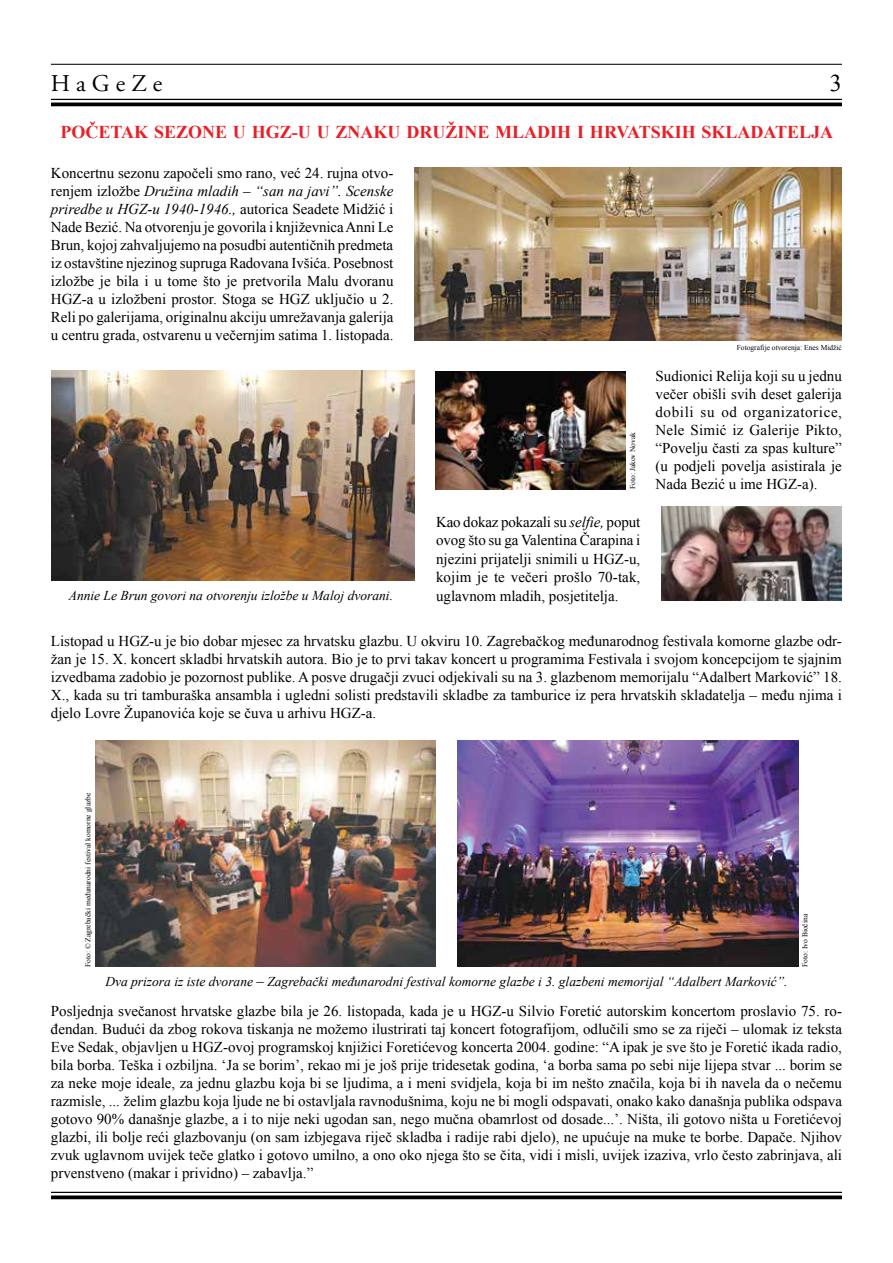
<style>
.page{position:relative;width:893px;height:1263px;background:#fff}
.page>*{position:absolute;margin:0;border:0;box-sizing:border-box;transform-origin:0 0}
.t1{font:24px "Adobe Garamond Pro";color:#000}
.t2{font:24px "Times New Roman";color:#000}
.t3{font:700 18px "Times New Roman";color:#ed1d24}
.t4{font:15px/18px "Times New Roman";color:#000;text-align:justify}
.t5{font:italic 13.5px "Times New Roman";color:#000}
.t6{font:7.5px "Times New Roman";color:#000}
.s1{font-style:italic}
.s2{font-style:normal;font-size:15px}
</style>
<div class="page">
<hr style="left:51px;top:99px;width:791px;height:1px;background:#000">
<hr style="left:51px;top:103px;width:791px;height:3px;background:#000">
<hr style="left:51px;top:64px;width:791px;height:1px;background:#000">
<hr style="left:51px;top:1192px;width:791px;height:1px;background:#000">
<svg style="left:51px;top:1195px;width:791px;height:4px;background:#202020"></svg>
<img style="left:415px;top:168px;width:427px;height:172px">
<img style="left:51px;top:370px;width:364px;height:210px">
<img style="left:662px;top:507px;width:180px;height:94px">
<img style="left:436px;top:371px;width:190px;height:118px">
<img style="left:457px;top:740px;width:341px;height:227px">
<img style="left:96px;top:740px;width:340px;height:227px">
<h1 class="t1" style="left:51px;top:69px;width:113px">H a G e Z e</h1>
<h1 class="t2" style="left:830px;top:66px;width:13px">3</h1>
<p class="t3" style="left:61px;top:120px;width:774px">POČETAK SEZONE U HGZ-U U ZNAKU DRUŽINE MLADIH I HRVATSKIH SKLADATELJA</p>
<p class="t4" style="left:51px;top:163px;width:344px">Koncertnu sezonu započeli smo rano, već 24. rujna otvo&shy;renjem izložbe <span class="s1">Družina mladih</span> – <span class="s1">“san na javi”. Scenske priredbe u HGZ-u 1940-1946.,</span> autorica Seadete Midžić i Nade Bezić. Na otvorenju je govorila i književnica Anni Le Brun, kojoj zahvaljujemo na posudbi autentičnih predmeta iz ostavštine njezinog supruga Radovana Ivšića. Posebnost izložbe je bila i u tome što je pretvorila Malu dvoranu HGZ-a u izložbeni prostor. Stoga se HGZ uključio u 2.<br>Reli po galerijama, originalnu akciju umrežavanja galerija u centru grada, ostvarenu u večernjim satima 1. listopada.</p>
<p class="t6" style="left:737px;top:342px;width:107px">Fotografije otvorenja: Enes Midžić</p>
<p class="t6" style="left:628px;top:489px;width:59px;rotate:-90deg">Foto: Jakov Novak</p>
<p class="t4" style="left:655px;top:367px;width:188px">Sudionici Relija koji su u jednu večer obišli svih deset galerija dobili su od organizatorice, Nele Simić iz Galerije Pikto, “Povelju časti za spas kulture” (u podjeli povelja asistirala je Nada Bezić u ime HGZ-a).</p>
<p class="t4" style="left:436px;top:512px;width:206px;line-height:18.5px">Kao dokaz pokazali su <span class="s1">selfie,</span> poput ovog što su ga Valentina Čarapina i njezini prijatelji snimili u HGZ-u, kojim je te večeri prošlo 70-tak, uglavnom mladih, posjetitelja.</p>
<p class="t4" style="left:51px;top:632px;width:792px">Listopad u HGZ-u je bio dobar mjesec za hrvatsku glazbu. U okviru 10. Zagrebačkog međunarodnog festivala komorne glazbe odr&shy;žan je 15. X. koncert skladbi hrvatskih autora. Bio je to prvi takav koncert u programima Festivala i svojom koncepcijom te sjajnim izvedbama zadobio je pozornost publike. A posve drugačji zvuci odjekivali su na 3. glazbenom memorijalu “Adalbert Marković” 18.<br>X., kada su tri tamburaška ansambla i ugledni solisti predstavili skladbe za tamburice iz pera hrvatskih skladatelja – među njima i djelo Lovre Županovića koje se čuva u arhivu HGZ-a.</p>
<p class="t5" style="left:69px;top:586px;width:326px">Annie Le Brun govori na otvorenju izložbe u Maloj dvorani.</p>
<p class="t6" style="left:83px;top:967px;width:176px;rotate:-90deg">Foto: © Zagrebački međunarodni festival komorne glazbe</p>
<p class="t5" style="left:105px;top:972px;width:684px">Dva prizora iz iste dvorane <span class="s2">–</span> Zagrebački međunarodni festival komorne glazbe i 3. glazbeni memorijal “Adalbert Marković”.</p>
<p class="t6" style="left:800px;top:967px;width:54px;rotate:-90deg">Foto: Ivo Biočina</p>
<p class="t4" style="left:51px;top:1002px;width:793px">Posljednja svečanost hrvatske glazbe bila je 26. listopada, kada je u HGZ-u Silvio Foretić autorskim koncertom proslavio 75. ro&shy;đendan. Budući da zbog rokova tiskanja ne možemo ilustrirati taj koncert fotografijom, odlučili smo se za riječi – ulomak iz teksta Eve Sedak, objavljen u HGZ-ovoj programskoj knjižici Foretićevog koncerta 2004. godine: “A ipak je sve što je Foretić ikada radio, bila borba. Teška i ozbiljna. ‘Ja se borim’, rekao mi je još prije tridesetak godina, ‘a borba sama po sebi nije lijepa stvar ... borim se za neke moje ideale, za jednu glazbu koja bi se ljudima, a i meni svidjela, koja bi im nešto značila, koja bi ih navela da o nečemu razmisle, ... želim glazbu koja ljude ne bi ostavljala ravnodušnima, koju ne bi mogli odspavati, onako kako današnja publika odspava gotovo 90% današnje glazbe, a i to nije neki ugodan san, nego mučna obamrlost od dosade...’. Ništa, ili gotovo ništa u Foretićevoj glazbi, ili bolje reći glazbovanju (on sam izbjegava riječ skladba i radije rabi djelo), ne upućuje na muke te borbe. Dapače. Njihov zvuk uglavnom uvijek teče glatko i gotovo umilno, a ono oko njega što se čita, vidi i misli, uvijek izaziva, vrlo često zabrinjava, ali prvenstveno (makar i prividno) – zabavlja.”</p>
</div>
